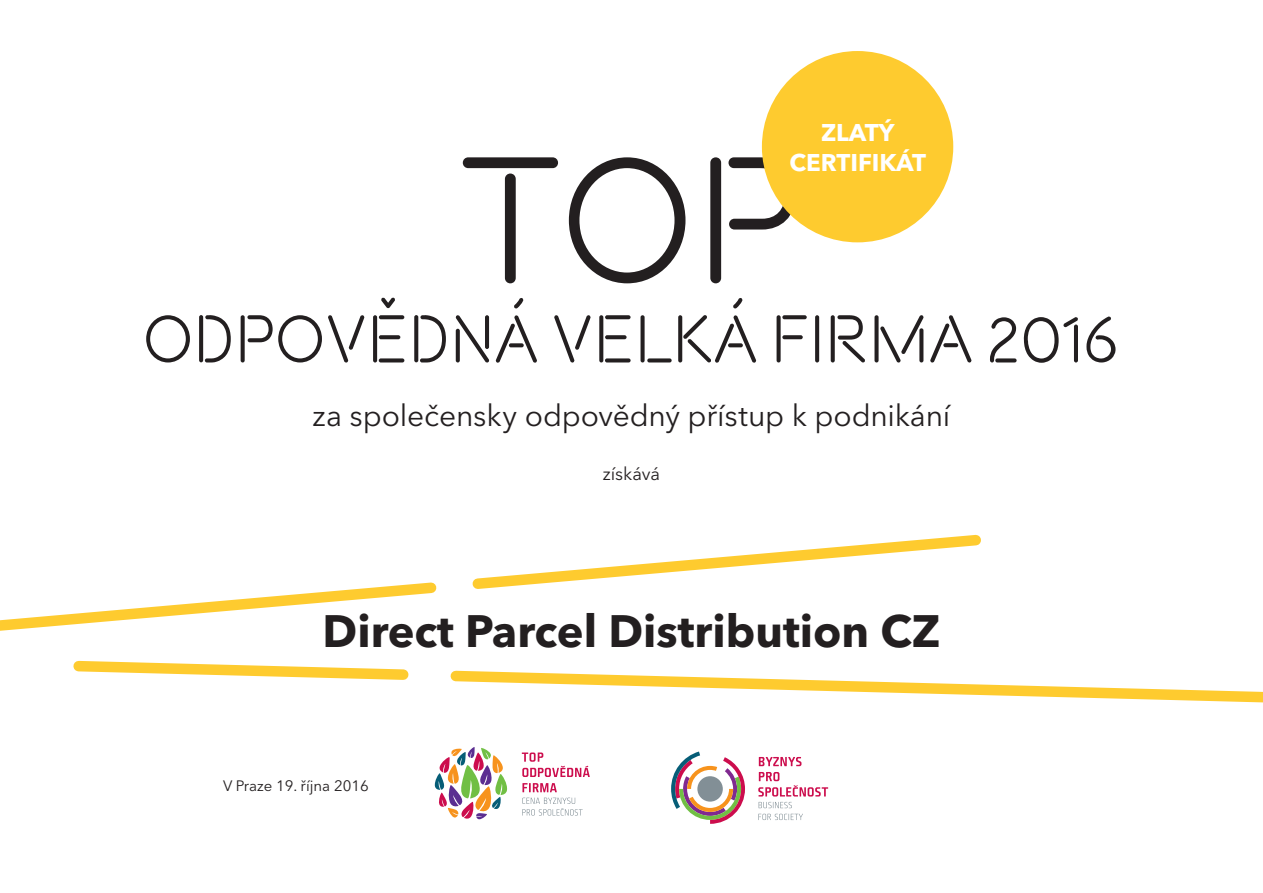
<style>
.page{position:relative;width:1263px;height:893px;background:#fff}
.page>*{position:absolute;margin:0;border:0;box-sizing:border-box;transform-origin:0 0}
.t1{font:500 180px "Beon";color:#231f20}
.t2{font:500 67.5px "Beon";color:#231f20}
.t3{font:700 45px "Avenir Next LT Pro";color:#231f20}
.t4{font:30px "Avenir Next LT Pro";letter-spacing:-.005em;color:#231f20}
.t5{font:700 24px "Avenir Next LT Pro";color:#fff}
.t6{font:18px "Avenir Next LT Pro";letter-spacing:-.005em;color:#231f20}
.t7{font:15px "Avenir Next LT Pro";color:#231f20}
</style>
<div class="page">
<svg style="left:522px;top:798px;width:61px;height:17px"></svg>
<svg style="left:522px;top:783px;width:35px;height:9px"></svg>
<svg style="left:522px;top:752px;width:68px;height:25px"></svg>
<svg style="left:434px;top:747px;width:74px;height:72px"></svg>
<svg style="left:671px;top:751px;width:74px;height:73px"></svg>
<svg style="left:758px;top:802px;width:45px;height:18px"></svg>
<svg style="left:758px;top:772px;width:70px;height:24px"></svg>
<svg style="left:759px;top:757px;width:42px;height:9px"></svg>
<svg style="left:450px;top:670px;width:813px;height:33px"></svg>
<svg style="left:73px;top:660px;width:336px;height:20px"></svg>
<svg style="left:0;top:582px;width:437px;height:49px"></svg>
<svg style="left:472px;top:534px;width:509px;height:55px"></svg>
<svg style="left:381px;top:297px;width:14px;height:11px"></svg>
<div style="left:762px;top:51px;width:191px;height:191px;background:#fecb2f;border-radius:50%"></div>
<p class="t5" style="left:821px;top:118px;width:75px">ZLATÝ</p>
<p class="t5" style="left:789px;top:148px;width:138px">CERTIFIKÁT</p>
<p class="t1" style="left:459px;top:111px;width:346px">TOP</p>
<p class="t2" style="left:144px;top:298px;width:977px">ODPOVEDNÁ VELKÁ FIRMA 2016</p>
<p class="t4" style="left:313px;top:397px;width:639px">za společensky odpovědný přístup k podnikání</p>
<p class="t6" style="left:603px;top:463px;width:59px">získává</p>
<p class="t3" style="left:323px;top:603px;width:619px">Direct Parcel Distribution CZ</p>
<p class="t7" style="left:223px;top:776px;width:147px">V Praze 19. října 2016</p>
</div>
